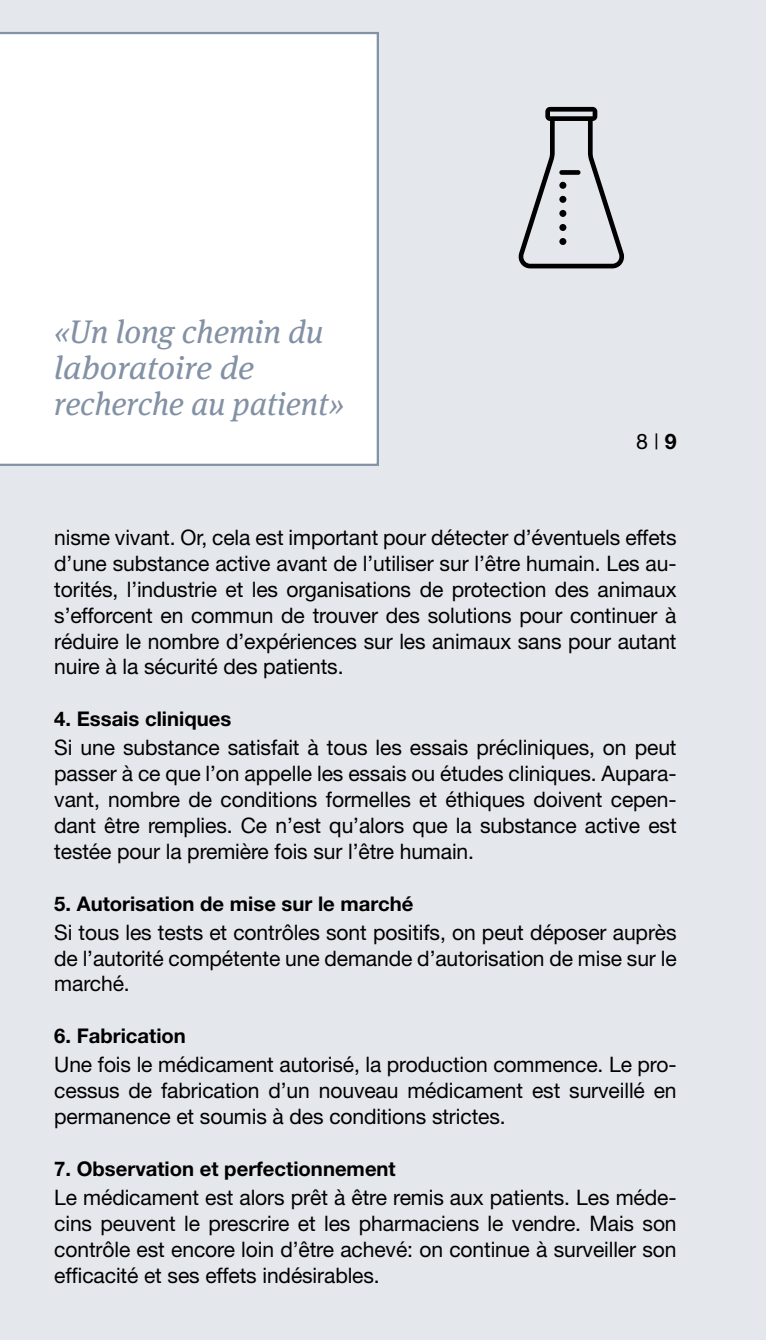
<style>
.page{position:relative;width:766px;height:1340px;background:#fff}
.page>*{position:absolute;margin:0;border:0;box-sizing:border-box;transform-origin:0 0}
.t1{font:234px "Poppi Medical Two";color:#000}
.t2{font:italic 32.62px/36px "Meta Serif";color:#8391a5}
.t3{font:21.38px/25.9px "Helvetica Neue";letter-spacing:-.005em;color:#000;text-align:justify}
.t4{font:700 20.25px "Helvetica Neue";color:#000}
.s1{font-weight:700}
</style>
<div class="page">
<div style="left:0;top:0;width:765px;height:1339px;background:#e4e7ec"></div>
<div style="left:0;top:32px;width:379px;height:434px;background:#fff"></div>
<h2 class="t2" style="left:54px;top:310px;width:292px">«Un long chemin du laboratoire de recherche au patient»</h2>
<h1 class="t1" style="left:495px;top:51px;width:154px">a</h1>
<p class="t3" style="left:636px;top:428px;width:42px">8 | <span class="s1">9</span></p>
<p class="t3" style="left:54px;top:524px;width:623px">nisme vivant. Or, cela est important pour détecter d’éventuels effets d’une substance active avant de l’utiliser sur l’être humain. Les au&shy;torités, l’industrie et les organisations de protection des animaux s’efforcent en commun de trouver des solutions pour continuer à réduire le nombre d’expériences sur les animaux sans pour autant nuire à la sécurité des patients.</p>
<p class="t4" style="left:54px;top:706px;width:178px">4. Essais cliniques</p>
<p class="t3" style="left:54px;top:734px;width:623px">Si une substance satisfait à tous les essais précliniques, on peut passer à ce que l’on appelle les essais ou études cliniques. Aupara&shy;vant, nombre de conditions formelles et éthiques doivent cepen&shy;dant être remplies. Ce n’est qu’alors que la substance active est testée pour la première fois sur l’être humain.</p>
<p class="t4" style="left:54px;top:890px;width:360px">5. Autorisation de mise sur le marché</p>
<p class="t3" style="left:54px;top:918px;width:623px">Si tous les tests et contrôles sont positifs, on peut déposer auprès de l’autorité compétente une demande d’autorisation de mise sur le marché.</p>
<p class="t4" style="left:54px;top:1023px;width:133px">6. Fabrication</p>
<p class="t3" style="left:54px;top:1051px;width:623px">Une fois le médicament autorisé, la production commence. Le pro&shy;cessus de fabrication d’un nouveau médicament est surveillé en permanence et soumis à des conditions strictes.</p>
<p class="t4" style="left:54px;top:1155px;width:343px">7. Observation et perfectionnement</p>
<p class="t3" style="left:54px;top:1183px;width:623px">Le médicament est alors prêt à être remis aux patients. Les méde&shy;cins peuvent le prescrire et les pharmaciens le vendre. Mais son contrôle est encore loin d’être achevé: on continue à surveiller son efficacité et ses effets indésirables.</p>
</div>
